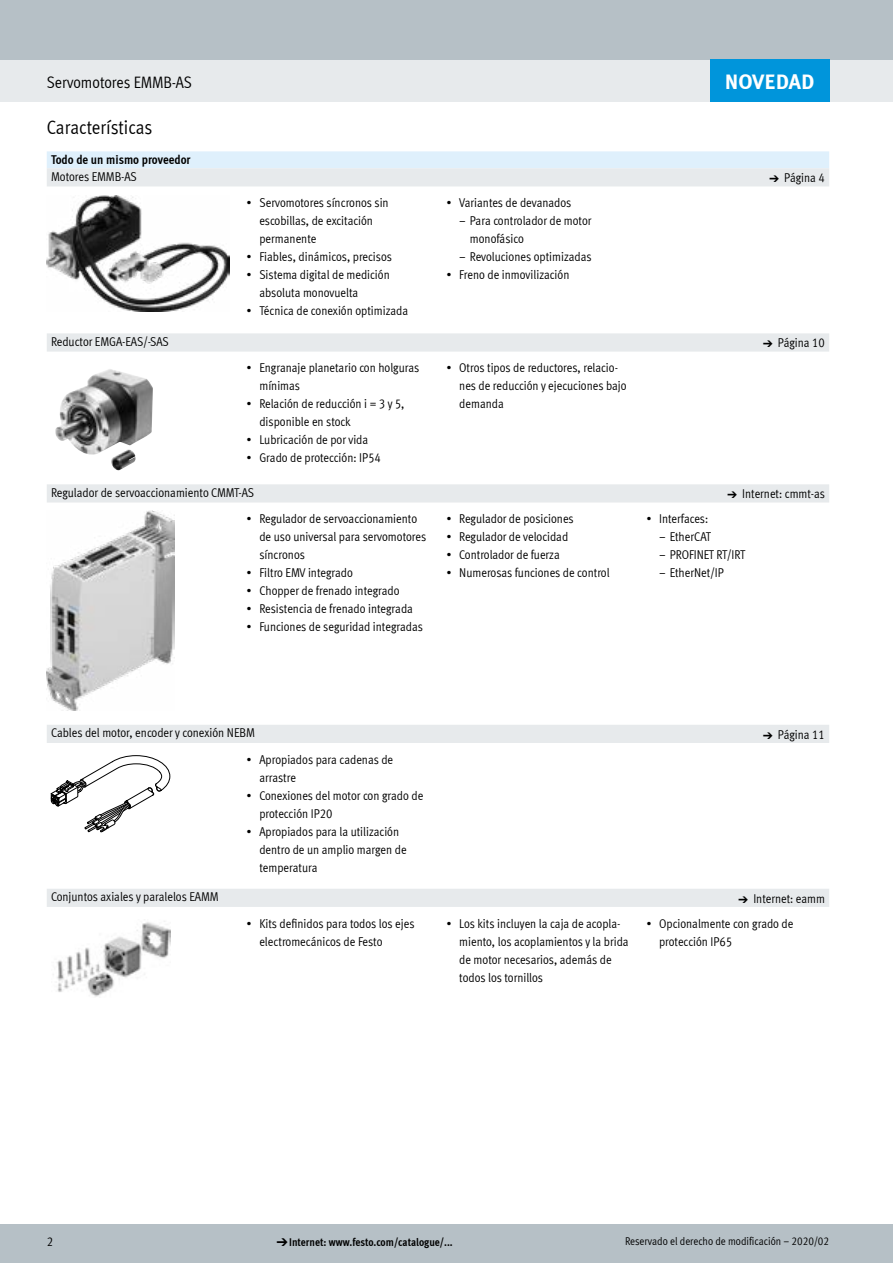
<style>
.page{position:relative;width:893px;height:1263px;background:#fff}
.page>*{position:absolute;margin:0;border:0;box-sizing:border-box;transform-origin:0 0}
.t1{font:700 21px "Meta Plus LF";letter-spacing:-.005em;color:#fff}
.FES_title_section{font:19.5px "Meta Cond LF";color:#000}
.FES_title_family{font:16.5px "Meta Cond LF";letter-spacing:-.005em;color:#000}
.FES_head_2_text{font:12.75px/18px "Meta Cond LF";color:#000}
.FES_head_2_text_righ{font:12.75px "Meta Cond LF";color:#000}
.FES_head_1_text{font:700 12.75px "Meta Cond LF";color:#000}
.t2{font:11.25px "Meta Cond LF";color:#000}
.t3{font:700 11.25px "Meta Cond LF";color:#000}
.s1{font-family:"Meto Pict 182"}
.s2{font-family:"Meto Pict 182";font-weight:400}
</style>
<div class="page">
<div style="left:0;top:1225px;width:893px;height:38px;background:#b6c0c6"></div>
<div style="left:0;top:60px;width:893px;height:42px;background:#e7eaec"></div>
<div style="left:0;top:0;width:893px;height:60px;background:#b6c0c6"></div>
<svg style="left:47px;top:151px;width:782px;height:35px;background:#e3edf3"></svg>
<img style="left:47px;top:195px;width:183px;height:116px">
<svg style="left:47px;top:333px;width:782px;height:19px;background:#e7eaec"></svg>
<img style="left:55px;top:369px;width:98px;height:101px">
<div style="left:47px;top:484px;width:782px;height:18px;background:#e7eaec"></div>
<img style="left:47px;top:511px;width:127px;height:200px">
<div style="left:47px;top:725px;width:782px;height:18px;background:#e7eaec"></div>
<svg style="left:51px;top:755px;width:119px;height:77px"></svg>
<div style="left:47px;top:889px;width:782px;height:18px;background:#e7eaec"></div>
<img style="left:53px;top:921px;width:117px;height:76px">
<div style="left:710px;top:60px;width:119px;height:42px;background:#0095db"></div>
<p class="t1" style="left:725px;top:68px;width:91px">NOVEDAD</p>
<p class="FES_title_family" style="left:47px;top:72px;width:147px">Servomotores EMMB-AS</p>
<p class="FES_title_section" style="left:47px;top:116px;width:107px">Características</p>
<p class="FES_head_1_text" style="left:51px;top:151px;width:141px">Todo de un mismo proveedor</p>
<p class="FES_head_2_text_righ" style="left:51px;top:169px;width:87px">Motores EMMB-AS</p>
<p class="FES_head_2_text_righ" style="left:769px;top:170px;width:58px"><span class="s1">a</span> Página 4</p>
<p class="FES_head_2_text" style="left:259px;top:193px;width:131px;text-indent:-13px">• Servomotores síncronos sin escobillas, de excitación permanente</p>
<p class="FES_head_2_text" style="left:247px;top:247px;width:147px">• Fiables, dinámicos, precisos</p>
<p class="FES_head_2_text" style="left:259px;top:265px;width:132px;text-indent:-13px">• Sistema digital de medición absoluta monovuelta</p>
<p class="FES_head_2_text" style="left:247px;top:301px;width:163px">• Técnica de conexión optimizada</p>
<p class="FES_head_2_text" style="left:446px;top:193px;width:126px">• Variantes de devanados</p>
<p class="FES_head_2_text" style="left:470px;top:211px;width:123px;text-indent:-11px">– Para controlador de motor monofásico</p>
<p class="FES_head_2_text" style="left:459px;top:247px;width:134px">– Revoluciones optimizadas</p>
<p class="FES_head_2_text" style="left:446px;top:265px;width:124px">• Freno de inmovilización</p>
<p class="FES_head_2_text_righ" style="left:51px;top:334px;width:119px">Reductor EMGA-EAS/-SAS</p>
<p class="FES_head_2_text_righ" style="left:762px;top:335px;width:64px"><span class="s1">a</span> Página 10</p>
<p class="FES_head_2_text" style="left:259px;top:358px;width:162px;text-indent:-13px">• Engranaje planetario con holguras mínimas</p>
<p class="FES_head_2_text" style="left:259px;top:394px;width:147px;text-indent:-13px">• Relación de reducción i = 3 y 5, disponible en stock</p>
<p class="FES_head_2_text" style="left:247px;top:430px;width:123px">• Lubricación de por vida</p>
<p class="FES_head_2_text" style="left:247px;top:448px;width:136px">• Grado de protección: IP54</p>
<p class="FES_head_2_text" style="left:459px;top:358px;width:169px;text-indent:-13px">• Otros tipos de reductores, relacio&shy;nes de reducción y ejecuciones bajo demanda</p>
<p class="FES_head_2_text" style="left:51px;top:483px;width:205px">Regulador de servoaccionamiento CMMT-AS</p>
<p class="FES_head_2_text_righ" style="left:727px;top:486px;width:100px"><span class="s1">a</span> Internet: cmmt-as</p>
<p class="FES_head_2_text" style="left:259px;top:509px;width:168px;text-indent:-13px">• Regulador de servoaccionamiento de uso universal para servomotores síncronos</p>
<p class="FES_head_2_text" style="left:247px;top:563px;width:108px">• Filtro EMV integrado</p>
<p class="FES_head_2_text" style="left:247px;top:581px;width:154px">• Chopper de frenado integrado</p>
<p class="FES_head_2_text" style="left:247px;top:599px;width:168px">• Resistencia de frenado integrada</p>
<p class="FES_head_2_text" style="left:247px;top:617px;width:178px">• Funciones de seguridad integradas</p>
<p class="FES_head_2_text" style="left:446px;top:509px;width:129px">• Regulador de posiciones</p>
<p class="FES_head_2_text" style="left:446px;top:527px;width:123px">• Regulador de velocidad</p>
<p class="FES_head_2_text" style="left:446px;top:545px;width:115px">• Controlador de fuerza</p>
<p class="FES_head_2_text" style="left:446px;top:563px;width:165px">• Numerosas funciones de control</p>
<p class="FES_head_2_text" style="left:646px;top:509px;width:63px">• Interfaces:</p>
<p class="FES_head_2_text" style="left:659px;top:527px;width:53px">– EtherCAT</p>
<p class="FES_head_2_text" style="left:659px;top:545px;width:88px">– PROFINET RT/IRT</p>
<p class="FES_head_2_text" style="left:659px;top:563px;width:66px">– EtherNet/IP</p>
<p class="FES_head_2_text_righ" style="left:51px;top:725px;width:206px">Cables del motor, encoder y conexión NEBM</p>
<p class="FES_head_2_text_righ" style="left:762px;top:726px;width:64px"><span class="s1">a</span> Página 11</p>
<p class="FES_head_2_text" style="left:259px;top:750px;width:135px;text-indent:-13px">• Apropiados para cadenas de arrastre</p>
<p class="FES_head_2_text" style="left:259px;top:786px;width:165px;text-indent:-13px">• Conexiones del motor con grado de protección IP20</p>
<p class="FES_head_2_text" style="left:259px;top:822px;width:149px;text-indent:-13px">• Apropiados para la utilización dentro de un amplio margen de temperatura</p>
<p class="FES_head_2_text" style="left:51px;top:887px;width:169px">Conjuntos axiales y paralelos EAMM</p>
<p class="FES_head_2_text_righ" style="left:738px;top:890px;width:89px"><span class="s1">a</span> Internet: eamm</p>
<p class="FES_head_2_text" style="left:259px;top:914px;width:157px;text-indent:-13px">• Kits definidos para todos los ejes electromecánicos de Festo</p>
<p class="FES_head_2_text" style="left:459px;top:914px;width:171px;text-indent:-13px">• Los kits incluyen la caja de acopla&shy;miento, los acoplamientos y la brida de motor necesarios, además de todos los tornillos</p>
<p class="FES_head_2_text" style="left:659px;top:914px;width:136px;text-indent:-13px">• Opcionalmente con grado de protección IP65</p>
<p class="FES_head_2_text" style="left:47px;top:1232px;width:8px">2</p>
<p class="t3" style="left:276px;top:1235px;width:178px"><span class="s2">d</span>Internet: www.festo.com/catalogue/...</p>
<p class="t2" style="left:625px;top:1234px;width:206px">Reservado el derecho de modificación – 2020/02</p>
</div>
